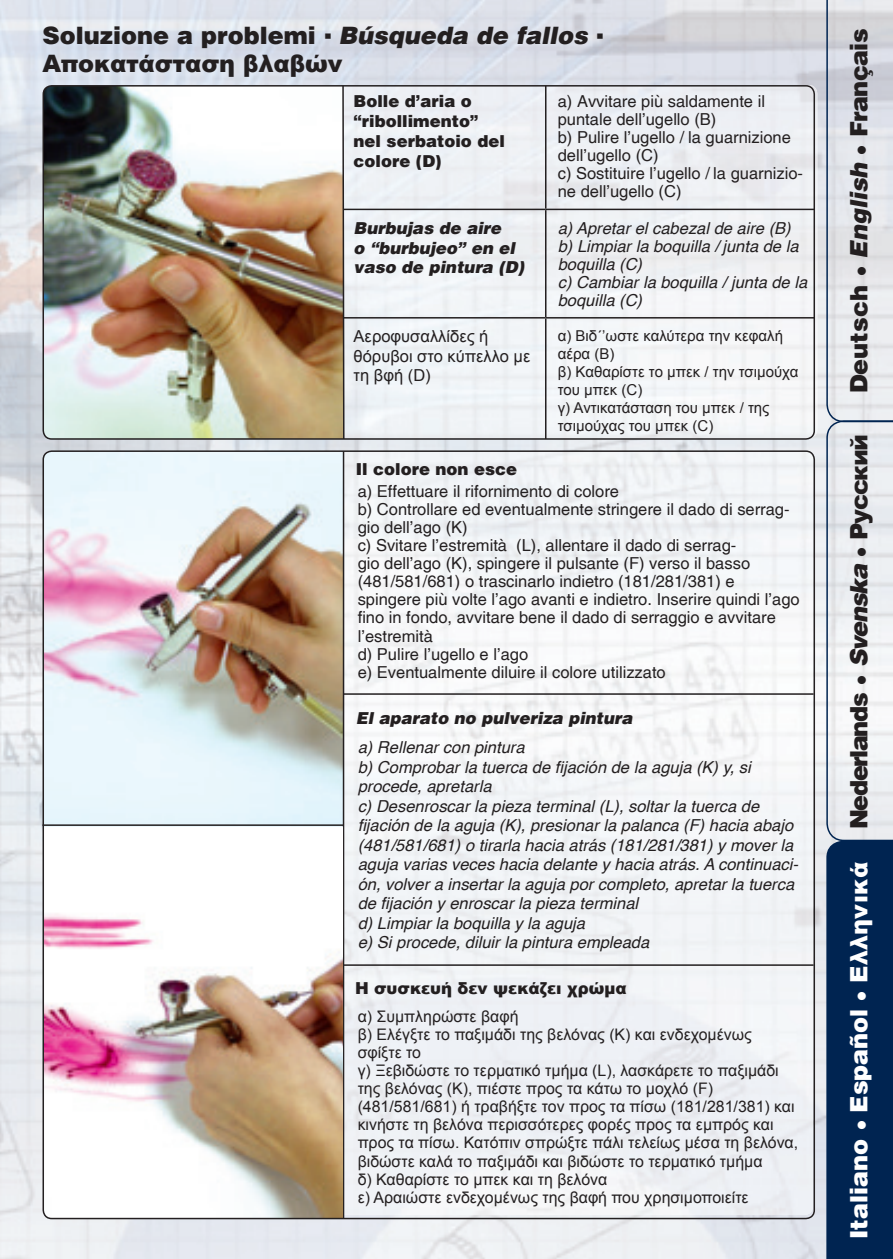
<style>
.page{position:relative;width:893px;height:1259px;background:#fff}
.page>*{position:absolute;margin:0;border:0;box-sizing:border-box;transform-origin:0 0}
.t1{font:900 24px "Helvetica";color:#231f20}
.t2{font:900 24px "Helvetica";letter-spacing:-.06em;color:#231f20}
.t3{font:900 24px "Helvetica";color:#fff}
.t4{font:900 24px "Helvetica";letter-spacing:-.03em;color:#231f20}
.t5{font:900 24px "Arial";color:#231f20}
.t6{font:16.5px/18px "Helvetica";color:#231f20}
.t7{font:italic 16.5px/19.5px "Helvetica";color:#231f20}
.t8{font:italic 900 16.5px/19.8px "Helvetica";color:#231f20}
.t9{font:900 16.5px/19.8px "Helvetica";color:#231f20}
.t10{font:16.5px/19.8px "Arial";color:#231f20}
.t11{font:900 16.5px "Arial";color:#231f20}
.t12{font:15.9px/18px "Arial";color:#231f20}
.t13{font:15px/18px "Arial";color:#231f20}
.s1{font-family:"Times New Roman";font-weight:400}
.s2{font-style:italic}
.s3{font-family:"Arial"}
</style>
<div class="page">
<img style="left:0;top:0;width:826px;height:1259px">
<svg style="left:826px;top:0;width:67px;height:1259px;background:#95a3b5"></svg>
<img style="left:344px;top:451px;width:469px;height:764px">
<img style="left:47px;top:85px;width:770px;height:353px">
<hr style="left:545px;top:86px;width:1px;height:123px;background:#231f20">
<hr style="left:341px;top:209px;width:205px;height:1px;background:#231f20">
<hr style="left:546px;top:209px;width:268px;height:1px;background:#231f20">
<hr style="left:545px;top:210px;width:1px;height:107px;background:#231f20">
<hr style="left:341px;top:317px;width:205px;height:1px;background:#231f20">
<hr style="left:546px;top:317px;width:268px;height:1px;background:#231f20">
<hr style="left:545px;top:318px;width:1px;height:121px;background:#231f20">
<img style="left:43px;top:86px;width:302px;height:353px">
<div style="left:43px;top:85px;width:772px;height:355px;border:2px solid #231f20;border-radius:9px"></div>
<img style="left:43px;top:451px;width:301px;height:767px">
<hr style="left:43px;top:824px;width:300px;height:2px;background:#231f20">
<hr style="left:343px;top:693px;width:471px;height:2px;background:#231f20">
<hr style="left:343px;top:964px;width:471px;height:2px;background:#231f20">
<h1 class="t1" style="left:43px;top:19px;width:563px">Soluzione a problemi <span class="s1">▪</span> <span class="s2">Búsqueda de fallos</span> <span class="s1">▪</span></h1>
<h1 class="t5" style="left:43px;top:46px;width:301px">Αποκατάσταση βλαβών</h1>
<p class="t9" style="left:354px;top:91px;width:153px">Bolle d’aria o “ribollimento” nel serbatoio del colore (D)</p>
<p class="t6" style="left:558px;top:94px;width:247px">a) Avvitare più saldamente il puntale dell’ugello (B)<br>b) Pulire l’ugello / la guarnizione dell’ugello (C)<br>c) Sostituire l’ugello / la guarnizio&shy;ne dell’ugello (C)</p>
<p class="t8" style="left:354px;top:218px;width:172px">Burbujas de aire<br>o “burbujeo” en el vaso de pintura (D)</p>
<p class="t7" style="left:558px;top:219px;width:251px;line-height:18px">a) Apretar el cabezal de aire (B) b) Limpiar la boquilla / junta de la boquilla (C)<br>c) Cambiar la boquilla / junta de la boquilla (C)</p>
<p class="t10" style="left:354px;top:326px;width:178px">Αεροφυσαλλίδες ή θόρυβοι στο κύπελλο με τη βφή (D)</p>
<p class="t13" style="left:558px;top:327px;width:242px">α) Βιδ΄’ωστε καλύτερα την κεφαλή αέρα (Β)<br>β) Καθαρίστε το μπεκ / την τσιμούχα του μπεκ (C)<br>γ) Αντικατάσταση του μπεκ / της τσιμούχας του μπεκ (C)</p>
<p class="t9" style="left:356px;top:458px;width:163px">Il colore non esce</p>
<p class="t6" style="left:358px;top:484px;width:444px">a) Effettuare il rifornimento di colore<br>b) Controllare ed eventualmente stringere il dado di serrag&shy;gio dell’ago (K)<br>c) Svitare l’estremità (L), allentare il dado di serrag-<br>gio dell’ago (K), spingere il pulsante (F) verso il basso (481/581/681) o trascinarlo indietro (181/281/381) e spingere più volte l’ago avanti e indietro. Inserire quindi l’ago fino in fondo, avvitare bene il dado di serraggio e avvitare l’estremità<br>d) Pulire l’ugello e l’ago<br>e) Eventualmente diluire il colore utilizzato</p>
<p class="t8" style="left:356px;top:708px;width:278px">El aparato no pulveriza pintura</p>
<p class="t7" style="left:358px;top:738px;width:442px">a) Rellenar con pintura<br>b) Comprobar la tuerca de fijación de la aguja (K) y, si procede, apretarla<br>c) Desenroscar la pieza terminal (L), soltar la tuerca de fijación de la aguja (K), presionar la palanca (F) hacia abajo (481/581/681) o tirarla hacia atrás (181/281/381) y mover la aguja varias veces hacia delante y hacia atrás. A continuaci&shy;ón, volver a insertar la aguja por completo, apretar la tuerca de fijación y enroscar la pieza terminal<br>d) Limpiar la boquilla y la aguja<br>e) Si procede, diluir la pintura empleada</p>
<p class="t11" style="left:355px;top:975px;width:273px">Η συσκευή δεν ψεκάζει χρώμα</p>
<p class="t12" style="left:358px;top:1008px;width:442px">α) Συμπληρώστε βαφή<br>β) Ελέγξτε το παξιμάδι της βελόνας (Κ) και ενδεχομένως σφίξτε το<br>γ) Ξεβιδώστε το τερματικό τμήμα (L), λασκάρετε το παξιμάδι της βελόνας (Κ), πιέστε προς τα κάτω το μοχλό (F) (481/581/681) ή τραβήξτε τον προς τα πίσω (181/281/381) και κινήστε τη βελόνα περισσότερες φορές προς τα εμπρός και προς τα πίσω. Κατόπιν σπρώξτε πάλι τελείως μέσα τη βελόνα, βιδώστε καλά το παξιμάδι και βιδώστε το τερματικό τμήμα<br>δ) Καθαρίστε το μπεκ και τη βελόνα<br>ε) Αραιώστε ενδεχομένως της βαφή που χρησιμοποιείτε</p>
<h1 class="t4" style="left:843px;top:393px;width:366px;rotate:-90deg">Deutsch • <span class="s2">English</span> • Français</h1>
<h1 class="t2" style="left:843px;top:829px;width:397px;rotate:-90deg">Nederlands • <span class="s2">Svenska</span> • <span class="s3">Русский</span></h1>
<h1 class="t3" style="left:843px;top:1239px;width:378px;rotate:-90deg">Italiano • Español • <span class="s3">Ελληνικά</span></h1>
</div>
